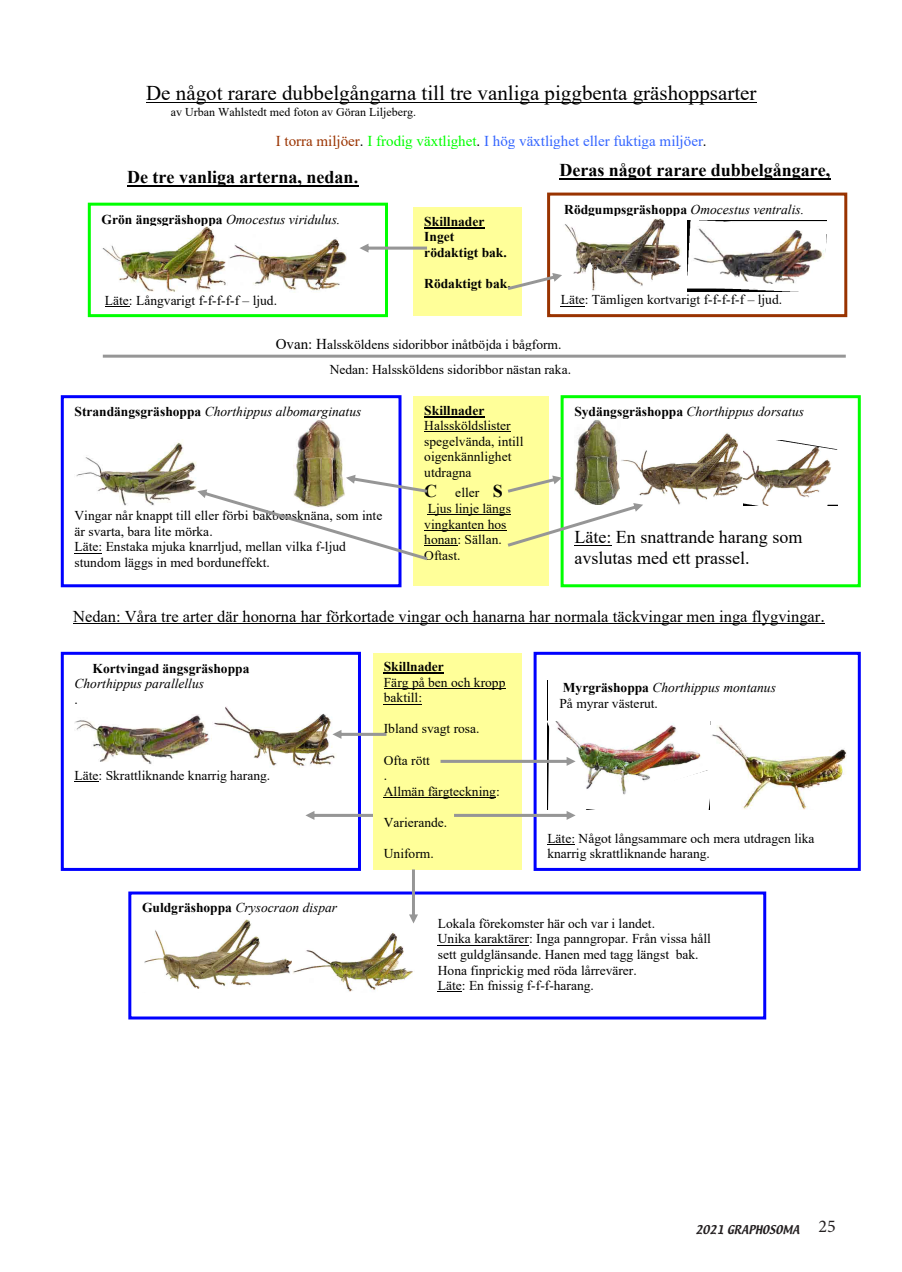
<style>
.page{position:relative;width:902px;height:1272px;background:#fff}
.page>*{position:absolute;margin:0;border:0;box-sizing:border-box;transform-origin:0 0}
.t1{font:21px "Times New Roman";color:#000}
.t2{font:700 18px "Times New Roman";color:#000}
.t3{font:18px/20.7px "Times New Roman";color:#000}
.t4{font:16.5px "Times New Roman";color:#000}
.t5{font:15px "Times New Roman";color:#3365ff}
.t6{font:13.5px/15.6px "Times New Roman";color:#000}
.t7{font:italic 13.5px/15.6px "Times New Roman";color:#000}
.t8{font:700 13.5px/15.5px "Times New Roman";color:#000}
.t9{font:12px "Times New Roman";color:#000}
.t10{font:10.5px "Textile";color:#231f20}
.s1{color:#9a3300}
.s2{color:#000}
.s3{color:#0f0}
.s4{font-weight:700;font-style:normal}
.s5{font-size:15px}
.s6{font-weight:700}
.s7{font-weight:700;font-size:18px}
.s8{font-size:18px}
.s9{font-weight:400;font-style:italic}
.s10{font-weight:400}
.s11{font-style:normal}
.s12{font-family:"Minion Pro";font-size:18px}
</style>
<div class="page">
<hr style="left:146px;top:102px;width:610px;height:1px;background:#000">
<div style="left:61px;top:651px;width:300px;height:219px;border:3px solid #00f"></div>
<img style="left:74px;top:715px;width:138px;height:49px">
<img style="left:214px;top:706px;width:121px;height:61px">
<svg style="left:74px;top:781px;width:25px;height:1px"></svg>
<div style="left:88px;top:203px;width:300px;height:114px;border:3px solid #0f0"></div>
<img style="left:102px;top:226px;width:124px;height:66px">
<img style="left:229px;top:239px;width:118px;height:52px">
<svg style="left:105px;top:306px;width:24px;height:1px"></svg>
<hr style="left:103px;top:354px;width:742px;height:3px;background:#969696">
<div style="left:61px;top:395px;width:340px;height:192px;border:3px solid #00f"></div>
<img style="left:76px;top:442px;width:121px;height:64px">
<img style="left:296px;top:419px;width:47px;height:56px">
<div style="left:560px;top:395px;width:300px;height:192px;border:3px solid #0f0"></div>
<img style="left:574px;top:420px;width:46px;height:83px">
<img style="left:621px;top:432px;width:122px;height:73px">
<img style="left:743px;top:450px;width:94px;height:55px">
<div style="left:533px;top:651px;width:327px;height:219px;border:3px solid #00f"></div>
<img style="left:713px;top:725px;width:133px;height:84px">
<svg style="left:547px;top:844px;width:28px;height:1px"></svg>
<div style="left:547px;top:192px;width:300px;height:125px;border:3px solid #930"></div>
<img style="left:564px;top:218px;width:117px;height:73px">
<svg style="left:560px;top:306px;width:25px;height:1px"></svg>
<div style="left:128px;top:891px;width:638px;height:128px;border:3px solid #00f"></div>
<img style="left:144px;top:919px;width:148px;height:70px">
<img style="left:293px;top:932px;width:120px;height:60px">
<hr style="left:127px;top:185px;width:231px;height:1px;background:#000">
<hr style="left:559px;top:178px;width:271px;height:1px;background:#000">
<div style="left:413px;top:207px;width:108px;height:108px;background:#ff9"></div>
<hr style="left:424px;top:227px;width:60px;height:1px;background:#000">
<svg style="left:359px;top:243px;width:68px;height:9px"></svg>
<div style="left:413px;top:396px;width:135px;height:189px;background:#ff9"></div>
<hr style="left:424px;top:416px;width:60px;height:1px;background:#000">
<hr style="left:424px;top:431px;width:86px;height:1px;background:#000">
<hr style="left:427px;top:514px;width:84px;height:1px;background:#000">
<hr style="left:424px;top:530px;width:82px;height:1px;background:#000">
<hr style="left:424px;top:545px;width:33px;height:1px;background:#000">
<svg style="left:507px;top:475px;width:55px;height:17px"></svg>
<svg style="left:507px;top:273px;width:55px;height:17px"></svg>
<svg style="left:507px;top:503px;width:136px;height:43px"></svg>
<svg style="left:197px;top:475px;width:230px;height:85px"></svg>
<img style="left:764px;top:440px;width:74px;height:64px">
<div style="left:373px;top:653px;width:148px;height:216px;background:#ff9"></div>
<hr style="left:384px;top:672px;width:60px;height:2px;background:#000">
<hr style="left:384px;top:688px;width:121px;height:1px;background:#000">
<hr style="left:384px;top:703px;width:38px;height:1px;background:#000">
<hr style="left:384px;top:797px;width:112px;height:1px;background:#000">
<hr style="left:438px;top:944px;width:91px;height:1px;background:#000">
<svg style="left:438px;top:991px;width:24px;height:1px"></svg>
<svg style="left:409px;top:869px;width:9px;height:54px"></svg>
<svg style="left:332px;top:729px;width:54px;height:9px"></svg>
<svg style="left:440px;top:720px;width:273px;height:102px"></svg>
<svg style="left:305px;top:810px;width:68px;height:9px"></svg>
<img style="left:687px;top:220px;width:140px;height:72px">
<hr style="left:73px;top:623px;width:751px;height:1px;background:#000">
<p class="t1" style="left:146px;top:78px;width:612px">De något rarare dubbelgångarna till tre vanliga piggbenta gräshoppsarter</p>
<p class="t9" style="left:171px;top:103px;width:247px">av Urban Wahlstedt med foton av Göran Liljeberg.</p>
<p class="t5" style="left:276px;top:130px;width:432px"><span class="s1">I torra miljöer</span><span class="s2">.</span> <span class="s3">I frodig växtlighet</span><span class="s2">.</span> I hög växtlighet eller fuktiga miljöer<span class="s2">.</span></p>
<p class="t2" style="left:127px;top:164px;width:232px">De tre vanliga arterna, nedan.</p>
<p class="t2" style="left:559px;top:157px;width:272px">Deras något rarare dubbelgångare,</p>
<p class="t8" style="left:424px;top:213px;width:84px">Skillnader<br>Inget rödaktigt bak.</p>
<p class="t8" style="left:424px;top:275px;width:88px">Rödaktigt bak.</p>
<p class="t7" style="left:564px;top:201px;width:241px"><span class="s4">Rödgumpsgräshoppa</span> Omocestus ventralis.</p>
<p class="t7" style="left:101px;top:211px;width:240px"><span class="s4">Grön ängsgräshoppa</span> Omocestus viridulus.</p>
<p class="t6" style="left:105px;top:292px;width:174px">Läte: Långvarigt f-f-f-f-f – ljud.</p>
<p class="t6" style="left:560px;top:291px;width:223px">Läte: Tämligen kortvarigt f-f-f-f-f – ljud.</p>
<p class="t6" style="left:276px;top:336px;width:287px"><span class="s5">Ovan: H</span>alssköldens sidoribbor inåtböjda i bågform.</p>
<p class="t6" style="left:330px;top:361px;width:243px">Nedan: Halssköldens sidoribbor nästan raka.</p>
<p class="t7" style="left:74px;top:403px;width:288px"><span class="s4">Strandängsgräshoppa</span> Chorthippus albomarginatus</p>
<p class="t6" style="left:74px;top:507px;width:309px">Vingar når knappt till eller förbi bakbensknäna, som inte är svarta, bara lite mörka.<br>Läte: Enstaka mjuka knarrljud, mellan vilka f-ljud stundom läggs in med borduneffekt.</p>
<p class="t6" style="left:424px;top:402px;width:101px"><span class="s6">Skillnader<br></span>Halssköldslister spegelvända, intill oigenkännlighet utdragna</p>
<p class="t6" style="left:424px;top:483px;width:88px"><span class="s7">C</span> eller <span class="s7">S<br></span>Ljus linje längs vingkanten hos honan: Sällan.<br>Oftast.</p>
<p class="t7" style="left:574px;top:403px;width:231px"><span class="s4">Sydängsgräshoppa</span> Chorthippus dorsatus</p>
<p class="t3" style="left:574px;top:526px;width:229px">Läte: En snattrande harang som avslutas med ett prassel.</p>
<p class="t4" style="left:73px;top:604px;width:753px">Nedan: Våra tre arter där honorna har förkortade vingar och hanarna har normala täckvingar men inga flygvingar<span class="s8">.</span></p>
<p class="t8" style="left:74px;top:660px;width:176px;text-indent:18px">Kortvingad ängsgräshoppa<br><span class="s9">Chorthippus parallellus<br></span><span class="s10">.</span></p>
<p class="t6" style="left:74px;top:767px;width:197px">Läte: Skrattliknande knarrig harang.</p>
<p class="t7" style="left:142px;top:899px;width:196px"><span class="s4">Guldgräshoppa</span> Crysocraon dispar</p>
<p class="t6" style="left:384px;top:658px;width:123px"><span class="s6">Skillnader<br></span>Färg på ben och kropp baktill:</p>
<p class="t6" style="left:384px;top:720px;width:97px">Ibland svagt rosa.</p>
<p class="t6" style="left:384px;top:751px;width:117px">Ofta rött<br>.<br>Allmän färgteckning:</p>
<p class="t6" style="left:384px;top:813px;width:65px">Varierande.</p>
<p class="t6" style="left:384px;top:845px;width:51px">Uniform.</p>
<p class="t7" style="left:559px;top:679px;width:218px"><span class="s4">Myrgräshoppa</span> Chorthippus montanus<br><span class="s11">På myrar västerut.</span></p>
<p class="t6" style="left:547px;top:829px;width:269px">Läte: Något långsammare och mera utdragen lika knarrig skrattliknande harang.</p>
<p class="t6" style="left:438px;top:915px;width:274px">Lokala förekomster här och var i landet.<br>Unika karaktärer: Inga panngropar. Från vissa håll sett guldglänsande. Hanen med tagg längst bak.<br>Hona finprickig med röda lårrevärer.<br>Läte: En fnissig f-f-f-harang.</p>
<p class="t10" style="left:695px;top:1221px;width:142px">2021 GRAPHOSOMA <span class="s12">25</span></p>
</div>
